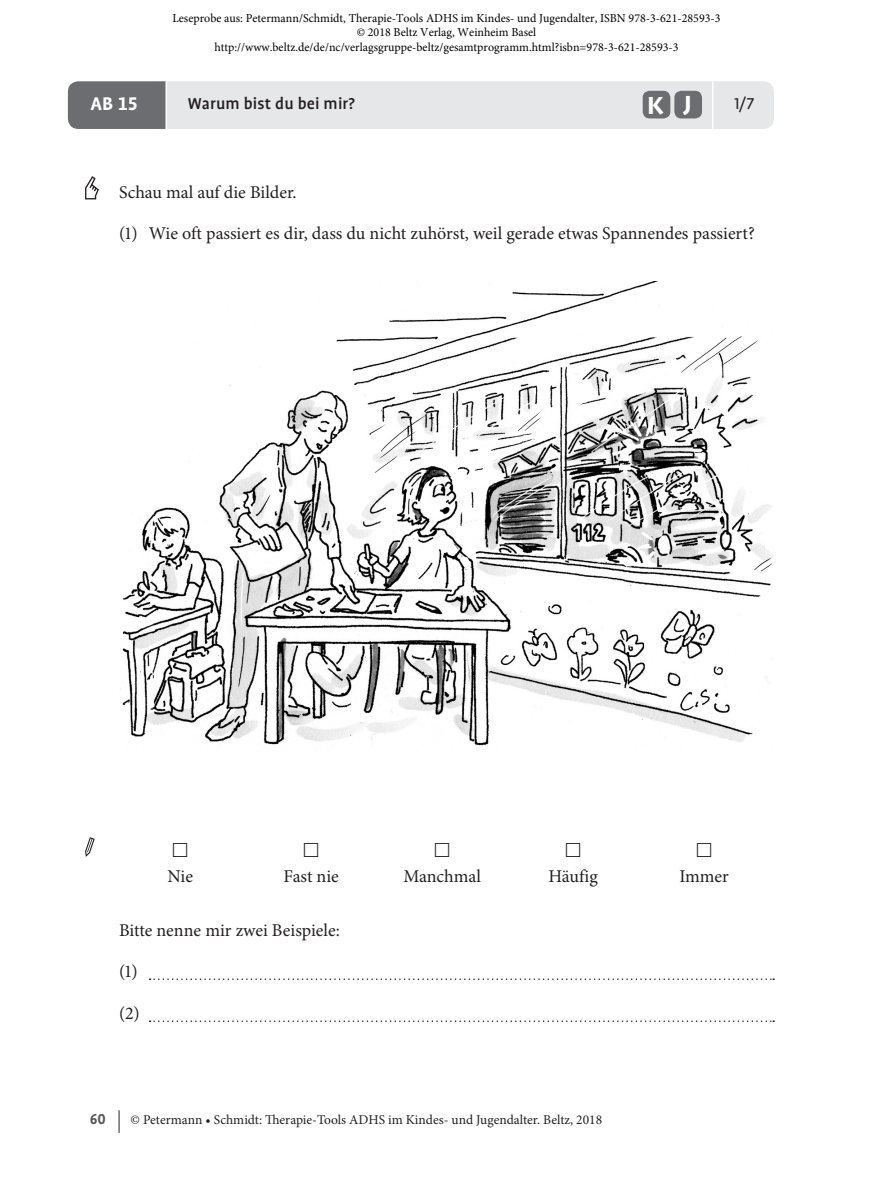
<style>
.page{position:relative;width:893px;height:1191px;background:#fff}
.page>*{position:absolute;margin:0;border:0;box-sizing:border-box;transform-origin:0 0}
.AB_Icon_EJKT{font:700 29.55px "Profile OT";color:#fff}
.AB_Icon_EJKT-2{font:700 28.35px "Profile OT";color:#fff}
.t1{font:700 21px "Profile OT";color:#fff}
.AB_stumpf_LZ_vor{font:18px "Minion Pro";color:#231f20}
.Tab_GT_stumpf_ztr{font:18px "Minion Pro";letter-spacing:-.005em;color:#231f20}
.AB_stumpf{font:18px "Minion Pro";color:#231f20}
.AB_Kopf_Titel{font:500 18px "Profile OT";letter-spacing:.005em;color:#231f20}
.t2{font:18px "Profile OT";color:#231f20}
.t3{font:700 16.5px "Profile OT";color:#57585a}
.t4{font:13.5px "Minion Pro";color:#231f20}
.t5{font:12px/14.4px "Minion Pro";color:#000;text-align:center}
</style>
<div class="page">
<svg style="left:119px;top:1110px;width:1px;height:22px"></svg>
<div style="left:146px;top:81px;width:628px;height:48px;background:#e6e7e9;border-radius:10px"></div>
<div style="left:68px;top:81px;width:98px;height:48px;background:#6c6d70"></div>
<hr style="left:166px;top:81px;width:1px;height:48px;background:#fff">
<hr style="left:712px;top:81px;width:1px;height:48px;background:#fff">
<svg style="left:150px;top:978px;width:624px;height:2px"></svg>
<svg style="left:150px;top:1020px;width:624px;height:2px"></svg>
<div style="left:643px;top:91px;width:27px;height:27px;background:#6c6d70;border-radius:7px"></div>
<div style="left:674px;top:91px;width:28px;height:27px;background:#6c6d70;border-radius:7px"></div>
<svg style="left:85px;top:176px;width:14px;height:23px"></svg>
<img style="left:120px;top:282px;width:654px;height:464px">
<svg style="left:85px;top:837px;width:10px;height:20px"></svg>
<p class="t5" style="left:172px;top:11px;width:550px">Leseprobe aus: Petermann/Schmidt, Therapie-Tools ADHS im Kindes- und Jugendalter, ISBN 978-3-621-28593-3 © 2018 Beltz Verlag, Weinheim Basel http://www.beltz.de/de/nc/verlagsgruppe-beltz/gesamtprogramm.html?isbn=978-3-621-28593-3</p>
<p class="t1" style="left:91px;top:92px;width:49px">AB 15</p>
<p class="AB_Kopf_Titel" style="left:188px;top:94px;width:168px">Warum bist du bei mir?</p>
<p class="AB_Icon_EJKT-2" style="left:647px;top:90px;width:18px">K</p>
<p class="AB_Icon_EJKT" style="left:684px;top:86px;width:10px">J</p>
<p class="t2" style="left:734px;top:94px;width:22px">1/7</p>
<p class="AB_stumpf" style="left:119px;top:181px;width:179px">Schau mal auf die Bilder.</p>
<p class="AB_stumpf_LZ_vor" style="left:119px;top:221px;width:637px">(1) Wie oft passiert es dir, dass du nicht zuhörst, weil gerade etwas Spannendes passiert?</p>
<p class="Tab_GT_stumpf_ztr" style="left:168px;top:864px;width:27px">Nie</p>
<p class="Tab_GT_stumpf_ztr" style="left:283px;top:864px;width:57px">Fast nie</p>
<p class="Tab_GT_stumpf_ztr" style="left:403px;top:864px;width:79px">Manchmal</p>
<p class="Tab_GT_stumpf_ztr" style="left:548px;top:864px;width:51px">Häufig</p>
<p class="Tab_GT_stumpf_ztr" style="left:679px;top:864px;width:51px">Immer</p>
<p class="AB_stumpf_LZ_vor" style="left:119px;top:918px;width:222px">Bitte nenne mir zwei Beispiele:</p>
<p class="AB_stumpf_LZ_vor" style="left:119px;top:959px;width:20px">(1)</p>
<p class="AB_stumpf_LZ_vor" style="left:119px;top:1001px;width:22px">(2)</p>
<h3 class="t3" style="left:90px;top:1110px;width:18px">60</h3>
<p class="t4" style="left:131px;top:1110px;width:473px">© Petermann • Schmidt: Therapie-Tools ADHS im Kindes- und Jugendalter. Beltz, 2018</p>
</div>
